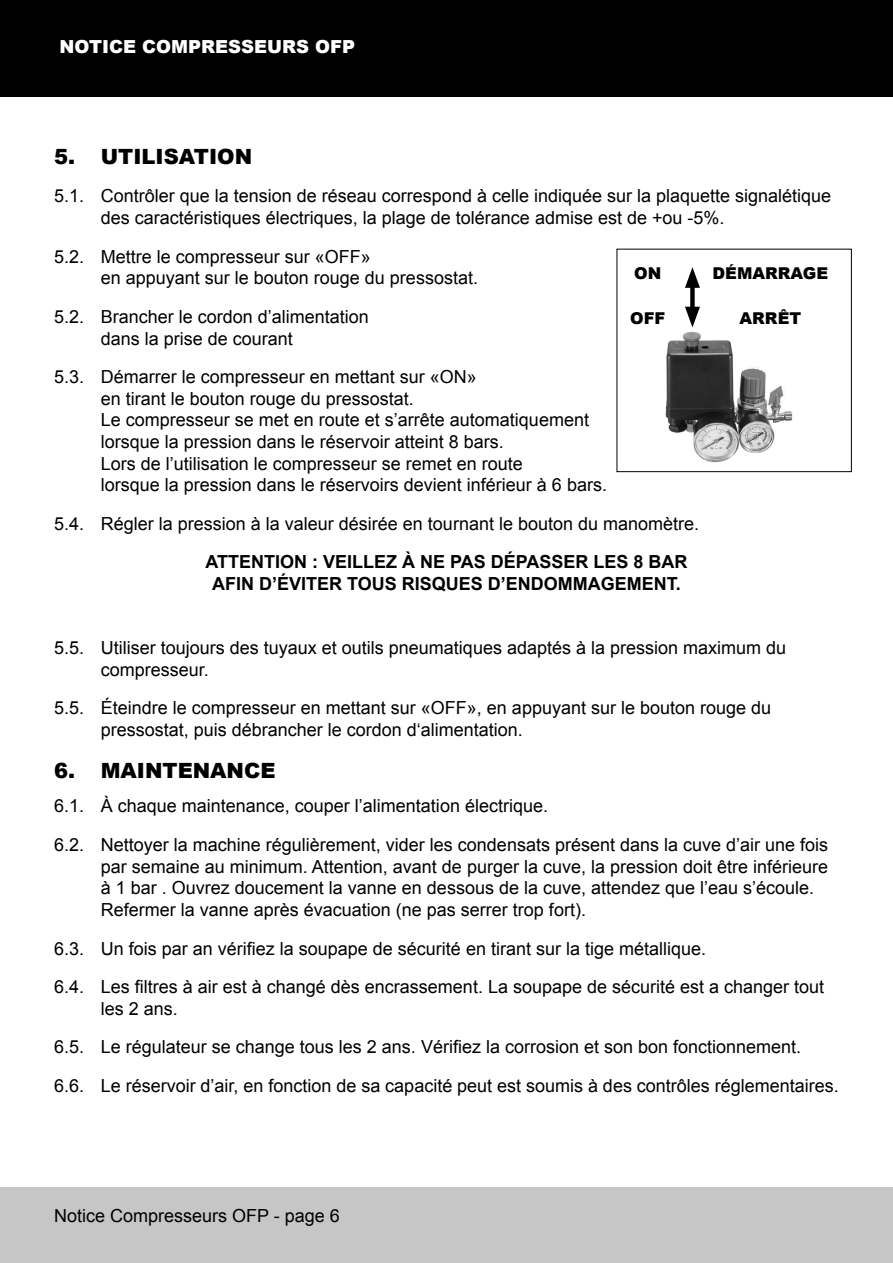
<style>
.page{position:relative;width:893px;height:1263px;background:#fff}
.page>*{position:absolute;margin:0;border:0;box-sizing:border-box;transform-origin:0 0}
.t1{font:900 21px "Arial";color:#000}
.t2{font:18px/21.6px "Arial";color:#000}
.t3{font:700 18px/21.6px "Arial";color:#000;text-align:center}
.t4{font:900 18px "Arial";color:#fff}
.t5{font:900 16.35px "Arial";color:#000}
</style>
<div class="page">
<div style="left:0;top:1187px;width:893px;height:76px;background:#c6c6c6"></div>
<div style="left:0;top:0;width:893px;height:96px;background:#000"></div>
<img style="left:665px;top:327px;width:128px;height:136px">
<div style="left:617px;top:249px;width:235px;height:223px;border:1px solid #000"></div>
<div style="left:690px;top:280px;width:5px;height:35px;background:#000"></div>
<svg style="left:685px;top:267px;width:15px;height:21px"></svg>
<svg style="left:685px;top:307px;width:15px;height:20px"></svg>
<p class="t4" style="left:60px;top:33px;width:297px">NOTICE COMPRESSEURS OFP</p>
<p class="t1" style="left:54px;top:141px;width:200px">5. UTILISATION</p>
<p class="t2" style="left:101px;top:186px;width:732px;text-indent:-47px">5.1. Contrôler que la tension de réseau correspond à celle indiquée sur la plaquette signalétique des caractéristiques électriques, la plage de tolérance admise est de +ou -5%.</p>
<p class="t2" style="left:101px;top:246px;width:379px;text-indent:-47px">5.2. Mettre le compresseur sur «OFF»<br>en appuyant sur le bouton rouge du pressostat.</p>
<p class="t2" style="left:101px;top:306px;width:270px;text-indent:-47px">5.2. Brancher le cordon d’alimentation dans la prise de courant</p>
<p class="t2" style="left:101px;top:366px;width:508px;text-indent:-47px">5.3. Démarrer le compresseur en mettant sur «ON»<br>en tirant le bouton rouge du pressostat.<br>Le compresseur se met en route et s’arrête automatiquement lorsque la pression dans le réservoir atteint 8 bars.<br>Lors de l’utilisation le compresseur se remet en route<br>lorsque la pression dans le réservoirs devient inférieur à 6 bars.</p>
<p class="t2" style="left:54px;top:513px;width:647px">5.4. Régler la pression à la valeur désirée en tournant le bouton du manomètre.</p>
<p class="t3" style="left:205px;top:552px;width:484px">ATTENTION : VEILLEZ À NE PAS DÉPASSER LES 8 BAR<br>AFIN D’ÉVITER TOUS RISQUES D’ENDOMMAGEMENT.</p>
<p class="t5" style="left:713px;top:261px;width:117px">DÉMARRAGE</p>
<p class="t5" style="left:740px;top:306px;width:63px">ARRÊT</p>
<p class="t5" style="left:634px;top:261px;width:29px">ON</p>
<p class="t5" style="left:630px;top:306px;width:37px">OFF</p>
<p class="t2" style="left:101px;top:637px;width:687px;text-indent:-47px">5.5. Utiliser toujours des tuyaux et outils pneumatiques adaptés à la pression maximum du compresseur.</p>
<p class="t2" style="left:101px;top:697px;width:672px;text-indent:-47px">5.5. Éteindre le compresseur en mettant sur «OFF», en appuyant sur le bouton rouge du pressostat, puis débrancher le cordon d‘alimentation.</p>
<p class="t1" style="left:54px;top:755px;width:223px">6. MAINTENANCE</p>
<p class="t2" style="left:54px;top:787px;width:776px;line-height:38.5px">6.1. À chaque maintenance, couper l’alimentation électrique.<br>6.2. Nettoyer la machine régulièrement, vider les condensats présent dans la cuve d’air une fois</p>
<p class="t2" style="left:101px;top:856px;width:729px">par semaine au minimum. Attention, avant de purger la cuve, la pression doit être inférieure à 1 bar . Ouvrez doucement la vanne en dessous de la cuve, attendez que l’eau s’écoule.<br>Refermer la vanne après évacuation (ne pas serrer trop fort).</p>
<p class="t2" style="left:54px;top:929px;width:772px;line-height:38.5px">6.3. Un fois par an vérifiez la soupape de sécurité en tirant sur la tige métallique.<br>6.4. Les filtres à air est à changé dès encrassement. La soupape de sécurité est a changer tout</p>
<p class="t2" style="left:54px;top:989px;width:786px;line-height:38.5px;text-indent:47px">les 2 ans.<br>6.5. Le régulateur se change tous les 2 ans. Vérifiez la corrosion et son bon fonctionnement.<br>6.6. Le réservoir d’air, en fonction de sa capacité peut est soumis à des contrôles réglementaires.</p>
<p class="t2" style="left:54px;top:1205px;width:287px">Notice Compresseurs OFP - page 6</p>
</div>
